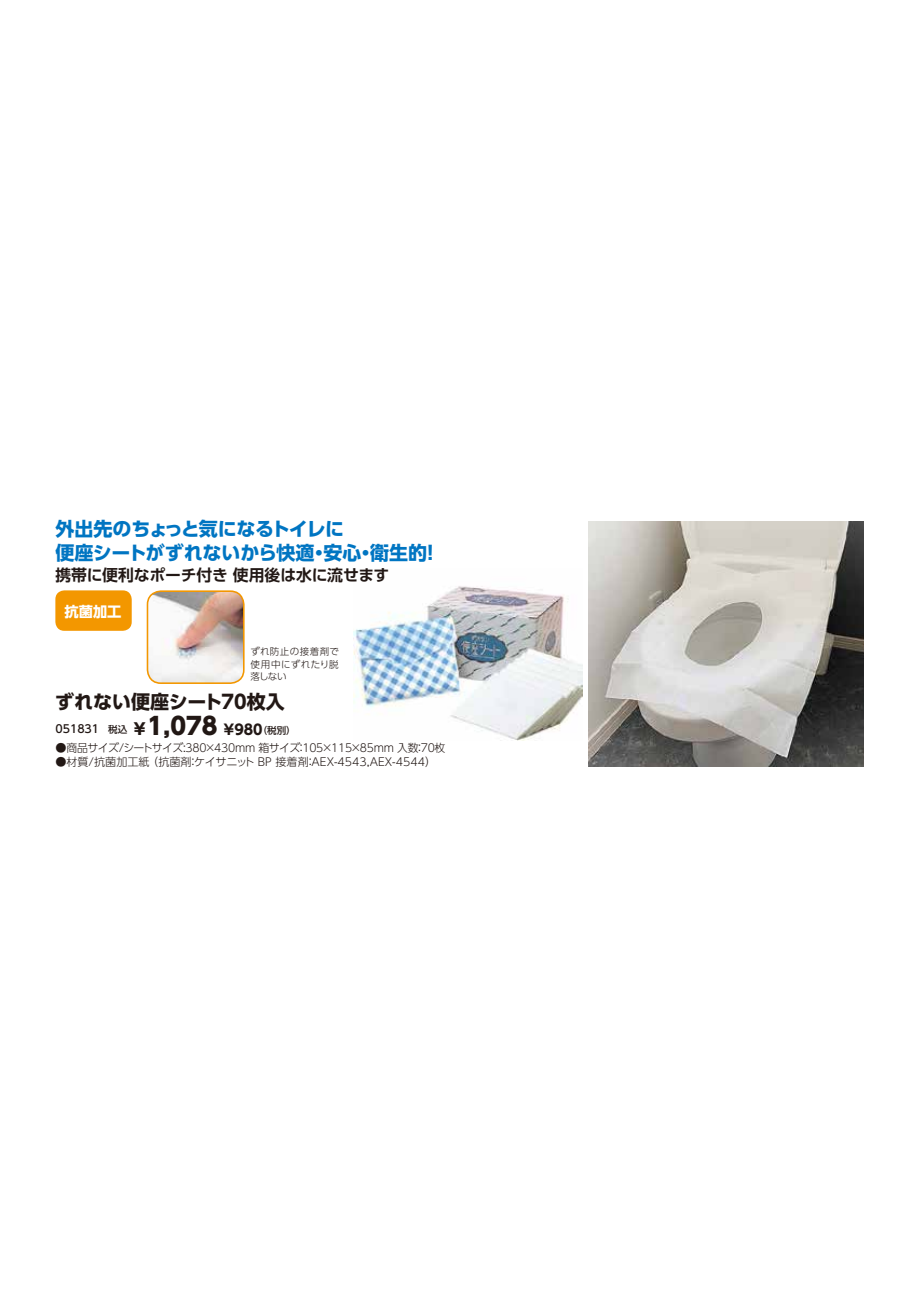
<style>
.page{position:relative;width:919px;height:1289px;background:#fff}
.page>*{position:absolute;margin:0;border:0;box-sizing:border-box;transform-origin:0 0}
.t1{font:700 19.05px/23.7px "UD Shin Go Pr 6";letter-spacing:-.01em;color:#0075c2}
.t2{font:700 19.05px "UD Shin Go Pr 6";color:#221815}
.t3{font:700 15.9px "UD Shin Go Pr 6 De";letter-spacing:-.015em;color:#221815}
.t4{font:700 14.25px "UD Shin Go Pr 6";color:#fff}
.t5{font:300 11.1px "UD Shin Go Pr 6";letter-spacing:-.025em;color:#221815}
.t6{font:300 11.1px "UD Shin Go Pr 6";color:#221815}
.t7{font:500 11.1px "UD Shin Go Pr 6";color:#221815}
.t8{font:300 9.45px/12.6px "UD Shin Go Pr 6";letter-spacing:.04em;color:#221815;text-align:justify}
.s1{font-size:9.45px}
.s2{font-weight:800;font-size:15.9px}
.s3{font-weight:800;font-size:23.7px}
.s4{font-weight:700;font-size:14.25px}
</style>
<div class="page">
<img style="left:353px;top:586px;width:229px;height:155px">
<img style="left:588px;top:521px;width:275px;height:245px">
<img style="left:147px;top:591px;width:97px;height:92px">
<div style="left:147px;top:590px;width:97px;height:94px;border:2px solid #f39700;border-radius:13px"></div>
<div style="left:55px;top:590px;width:77px;height:40px;background:#f39700;border-radius:9px"></div>
<h1 class="t1" style="left:55px;top:516px;width:386px">外出先のちょっと気になるトイレに<br>便座シートがずれないから快適・安心・衛生的！</h1>
<h2 class="t3" style="left:55px;top:562px;width:335px">携帯に便利なポーチ付き 使用後は水に流せます</h2>
<p class="t4" style="left:64px;top:599px;width:58px">抗菌加工</p>
<p class="t8" style="left:250px;top:645px;width:90px">ずれ防止の接着剤で使用中にずれたり脱落しない</p>
<h1 class="t2" style="left:55px;top:686px;width:231px">ずれない便座シート70枚入</h1>
<p class="t7" style="left:55px;top:720px;width:242px">051831 <span class="s1">税込</span><span class="s2">￥</span><span class="s3">1,078</span> <span class="s4">￥980</span><span class="s1">（税別）</span></p>
<p class="t5" style="left:55px;top:738px;width:391px">●商品サイズ/シートサイズ:380×430mm 箱サイズ：105×115×85mm 入数：70枚</p>
<p class="t6" style="left:55px;top:752px;width:382px">●材質/抗菌加工紙（抗菌剤：ケイサニット BP 接着剤：AEX-4543,AEX-4544）</p>
</div>
